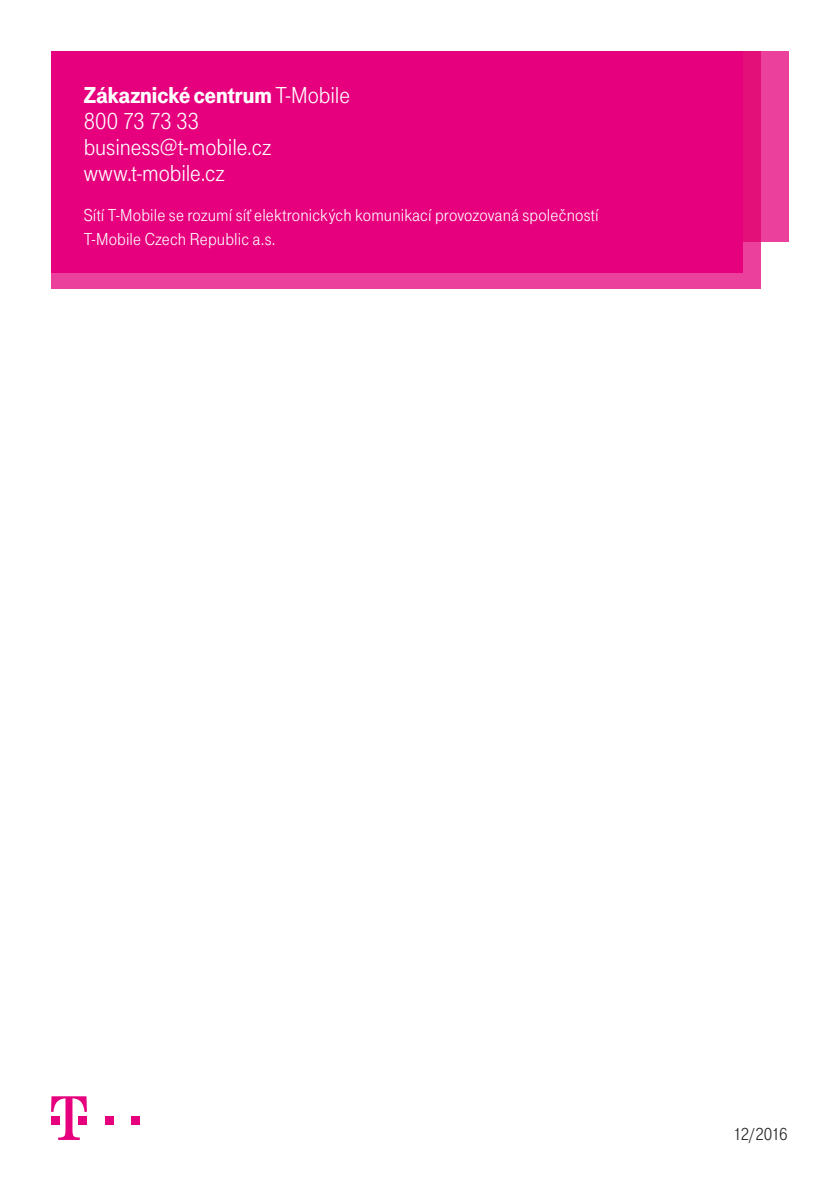
<style>
.page{position:relative;width:840px;height:1191px;background:#fff}
.page>*{position:absolute;margin:0;border:0;box-sizing:border-box;transform-origin:0 0}
.t1{font:24px/26px "Tele Grotesk EE";letter-spacing:-.005em;color:#fff}
.t2{font:24px "Tele Grotesk EE Ultra";color:#fff}
.t3{font:18px/24px "Tele Grotesk EE";letter-spacing:.01em;color:#fff}
.t4{font:18px "Tele Grotesk EE";letter-spacing:-.055em;color:#1d1d1b}
.s1{font-family:"Tele Grotesk EE"}
</style>
<div class="page">
<div style="left:51px;top:51px;width:737px;height:191px;background:#ec409d"></div>
<svg style="left:51px;top:51px;width:709px;height:237px;background:#e93193"></svg>
<div style="left:51px;top:51px;width:691px;height:221px;background:#e6007d"></div>
<div style="left:104px;top:1116px;width:9px;height:9px;background:#e6007d"></div>
<div style="left:131px;top:1116px;width:9px;height:9px;background:#e6007d"></div>
<svg style="left:51px;top:1096px;width:36px;height:44px"></svg>
<h1 class="t2" style="left:84px;top:81px;width:268px">Zákaznické centrum <span class="s1">T-Mobile</span></h1>
<h1 class="t1" style="left:84px;top:108px;width:189px">800 73 73 33 business@t-mobile.cz www.t-mobile.cz</h1>
<p class="t3" style="left:84px;top:203px;width:516px">Sítí T-Mobile se rozumí síť elektronických komunikací provozovaná společností<br>T-Mobile Czech Republic a.s.</p>
<p class="t4" style="left:733px;top:1124px;width:56px">12/2016</p>
</div>
